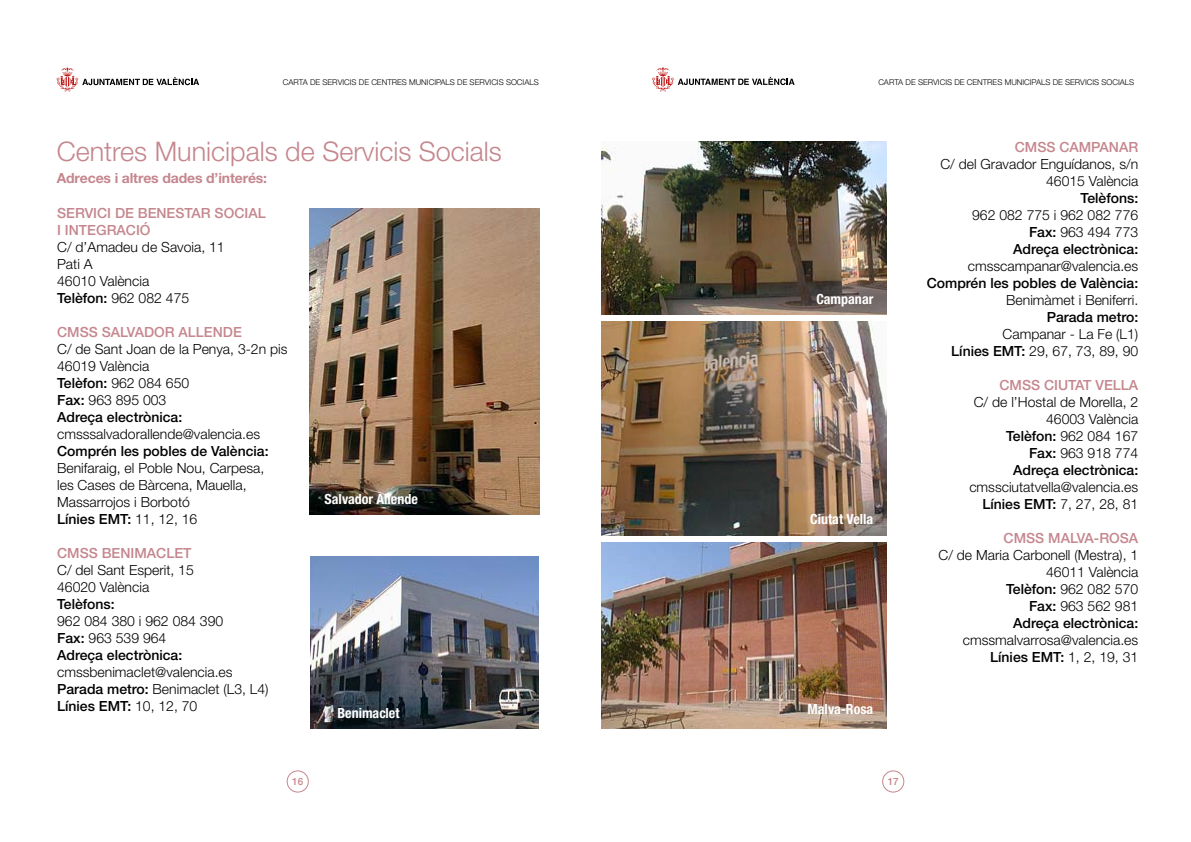
<style>
.page{position:relative;width:1191px;height:842px;background:#fff}
.page>*{position:absolute;margin:0;border:0;box-sizing:border-box;transform-origin:0 0}
.t1{font:300 27px "Helvetica Neue LT Pro";color:#c5868d}
.t2{font:300 14px/17px "Helvetica Neue LT Pro";color:#000;text-align:right}
.t3{font:500 14px/17px "Helvetica Neue LT Pro";color:#c5868d}
.t4{font:500 14px "Helvetica Neue LT Pro";color:#000}
.t5{font:700 condensed 14px "Helvetica Neue LT Pro";color:#fff}
.t6{font:700 14px "Helvetica Neue LT Pro";letter-spacing:-.01em;color:#c5868d}
.t7{font:500 10px "Helvetica Neue LT Pro";color:#c5868d}
.t8{font:300 8px "Helvetica Neue LT Pro";color:#000}
.s1{font-weight:500}
</style>
<div class="page">
<svg style="left:57px;top:67px;width:142px;height:25px"></svg>
<svg style="left:652px;top:67px;width:142px;height:25px"></svg>
<div style="left:287px;top:770px;width:22px;height:22px;border:1px solid #c5868d;border-radius:50%"></div>
<div style="left:882px;top:770px;width:22px;height:22px;border:1px solid #c5868d;border-radius:50%"></div>
<img style="left:601px;top:142px;width:285px;height:172px">
<img style="left:601px;top:321px;width:285px;height:214px">
<img style="left:601px;top:542px;width:285px;height:187px">
<img style="left:309px;top:208px;width:230px;height:307px">
<img style="left:310px;top:557px;width:229px;height:171px">
<p class="t8" style="left:283px;top:77px;width:257px">CARTA DE SERVICIS DE CENTRES MUNICIPALS DE SERVICIS SOCIALS</p>
<p class="t8" style="left:878px;top:77px;width:257px">CARTA DE SERVICIS DE CENTRES MUNICIPALS DE SERVICIS SOCIALS</p>
<h1 class="t1" style="left:57px;top:135px;width:447px">Centres Municipals de Servicis Socials</h1>
<p class="t6" style="left:57px;top:170px;width:212px">Adreces i altres dades d’interés:</p>
<p class="t3" style="left:57px;top:204px;width:210px">SERVICI DE BENESTAR SOCIAL<br>I INTEGRACIÓ</p>
<p class="t2" style="left:57px;top:238px;width:169px;text-align:left">C/ d’Amadeu de Savoia, 11<br>Pati A<br>46010 València<br><span class="s1">Telèfon:</span> 962 082 475</p>
<p class="t3" style="left:57px;top:323px;width:186px">CMSS SALVADOR ALLENDE</p>
<p class="t2" style="left:57px;top:340px;width:232px;text-align:left">C/ de Sant Joan de la Penya, 3-2n pis<br>46019 València<br><span class="s1">Telèfon:</span> 962 084 650<br><span class="s1">Fax:</span> 963 895 003<br><span class="s1">Adreça electrònica:</span></p>
<p class="t2" style="left:57px;top:425px;width:204px">cmsssalvadorallende@valencia.es</p>
<p class="t4" style="left:57px;top:442px;width:213px">Comprén les pobles de València:</p>
<p class="t2" style="left:57px;top:459px;width:209px;text-align:left">Benifaraig, el Poble Nou, Carpesa, les Cases de Bàrcena, Mauella,<br>Massarrojos i Borbotó<br><span class="s1">Línies EMT:</span> 11, 12, 16</p>
<p class="t3" style="left:57px;top:544px;width:136px">CMSS BENIMACLET</p>
<p class="t2" style="left:57px;top:561px;width:138px;text-align:left">C/ del Sant Esperit, 15<br>46020 València</p>
<p class="t4" style="left:57px;top:595px;width:59px">Telèfons:</p>
<p class="t2" style="left:57px;top:612px;width:168px;text-align:left">962 084 380 i 962 084 390<br><span class="s1">Fax:</span> 963 539 964<br><span class="s1">Adreça electrònica:</span></p>
<p class="t2" style="left:57px;top:663px;width:213px;text-align:left">cmssbenimaclet@valencia.es<br><span class="s1">Parada metro:</span> Benimaclet (L3, L4)<br><span class="s1">Línies EMT:</span> 10, 12, 70</p>
<p class="t5" style="left:325px;top:491px;width:95px">Salvador Allende</p>
<p class="t5" style="left:337px;top:704px;width:64px">Benimaclet</p>
<p class="t5" style="left:816px;top:290px;width:58px">Campanar</p>
<p class="t5" style="left:810px;top:511px;width:65px">Ciutat Vella</p>
<p class="t5" style="left:807px;top:700px;width:67px">Malva-Rosa</p>
<p class="t7" style="left:292px;top:775px;width:13px">16</p>
<p class="t7" style="left:887px;top:775px;width:13px">17</p>
<p class="t3" style="left:1014px;top:138px;width:125px">CMSS CAMPANAR</p>
<p class="t2" style="left:940px;top:155px;width:199px">C/ del Gravador Enguídanos, s/n<br>46015 València</p>
<p class="t4" style="left:1080px;top:189px;width:59px">Telèfons:</p>
<p class="t2" style="left:972px;top:206px;width:168px">962 082 775 i 962 082 776<br><span class="s1">Fax:</span> 963 494 773<br><span class="s1">Adreça electrònica:</span></p>
<p class="t2" style="left:967px;top:257px;width:172px">cmsscampanar@valencia.es</p>
<p class="t4" style="left:926px;top:274px;width:213px">Comprén les pobles de València:</p>
<p class="t2" style="left:1006px;top:291px;width:133px">Benimàmet i Beniferri.</p>
<p class="t4" style="left:1046px;top:308px;width:93px">Parada metro:</p>
<p class="t2" style="left:951px;top:325px;width:188px">Campanar - La Fe (L1)<br><span class="s1">Línies EMT:</span> 29, 67, 73, 89, 90</p>
<p class="t3" style="left:999px;top:376px;width:140px">CMSS CIUTAT VELLA</p>
<p class="t2" style="left:973px;top:393px;width:166px">C/ de l’Hostal de Morella, 2<br>46003 València<br><span class="s1">Telèfon:</span> 962 084 167<br><span class="s1">Fax:</span> 963 918 774<br><span class="s1">Adreça electrònica:</span></p>
<p class="t2" style="left:969px;top:478px;width:170px">cmssciutatvella@valencia.es<br><span class="s1">Línies EMT:</span> 7, 27, 28, 81</p>
<p class="t3" style="left:1003px;top:529px;width:136px">CMSS MALVA-ROSA</p>
<p class="t2" style="left:938px;top:546px;width:201px">C/ de Maria Carbonell (Mestra), 1<br>46011 València<br><span class="s1">Telèfon:</span> 962 082 570<br><span class="s1">Fax:</span> 963 562 981<br><span class="s1">Adreça electrònica:</span></p>
<p class="t2" style="left:962px;top:631px;width:177px">cmssmalvarrosa@valencia.es<br><span class="s1">Línies EMT:</span> 1, 2, 19, 31</p>
</div>
